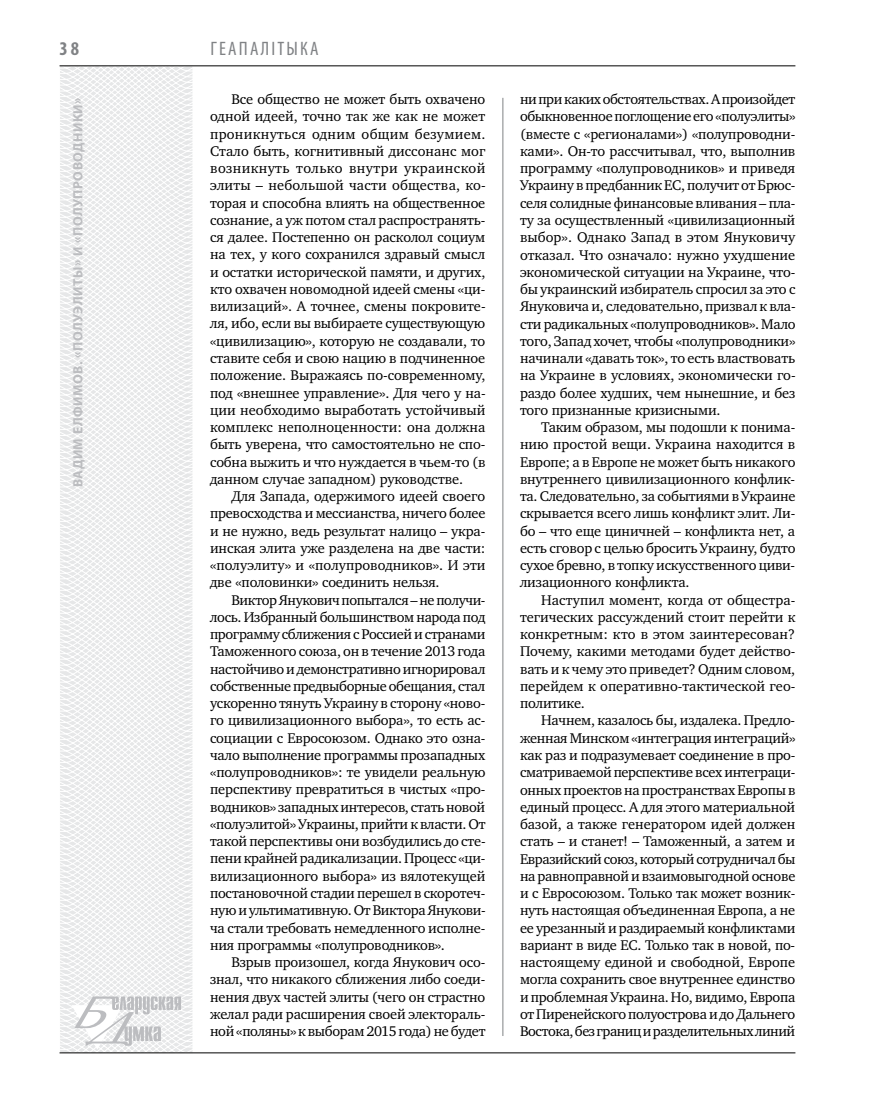
<style>
.page{position:relative;width:872px;height:1106px;background:#fff}
.page>*{position:absolute;margin:0;border:0;box-sizing:border-box;transform-origin:0 0}
.t1{font:condensed 19.5px "Myriad Pro";color:#808285}
.t2{font:700 condensed 19.5px "Myriad Pro";color:#808285}
.t3{font:14.4px/17.2px "Charter C";letter-spacing:-.01em;color:#000;text-align:justify}
.t4{font:700 13.5px "Myriad Pro";letter-spacing:.04em;color:#bcbdc0}
</style>
<div class="page">
<svg style="left:59px;top:65px;width:192px;height:989px"></svg>
<hr style="left:502px;top:98px;width:1px;height:938px;background:#808285">
<hr style="left:60px;top:1052px;width:735px;height:1px;background:#000">
<svg style="left:71px;top:996px;width:110px;height:53px"></svg>
<hr style="left:60px;top:65px;width:735px;height:1px;background:#000">
<h1 class="t2" style="left:60px;top:37px;width:21px">38</h1>
<p class="t4" style="left:69px;top:487px;width:391px;rotate:-90deg">Вадим ЕЛФИМОВ. «Полуэлиты» и «полупроводники»</p>
<h1 class="t1" style="left:210px;top:37px;width:20px">геапал</h1>
<h1 class="t1" style="left:271px;top:37px;width:39px">ітыка</h1>
<p class="t3" style="left:210px;top:91px;width:277px;text-indent:21px">Все общество не может быть охвачено одной идеей, точно так же как не может проникнуться одним общим безумием.<br>Стало быть, когнитивный диссонанс мог возникнуть только внутри украинской элиты – небольшой части общества, ко&shy;торая и способна влиять на общественное сознание, а уж потом стал распространять&shy;ся далее. Постепенно он расколол социум на тех, у кого сохранился здравый смысл и остатки исторической памяти, и других, кто охвачен новомодной идеей смены «ци&shy;вилизаций». А точнее, смены покровите&shy;ля, ибо, если вы выбираете существующую «цивилизацию», которую не создавали, то ставите себя и свою нацию в подчиненное положение. Выражаясь по-современному, под «внешнее управление». Для чего у на&shy;ции необходимо выработать устойчивый комплекс неполноценности: она должна быть уверена, что самостоятельно не спо&shy;собна выжить и что нуждается в чьем-то (в данном случае западном) руководстве.</p>
<p class="t3" style="left:210px;top:487px;width:277px;text-indent:21px">Для Запада, одержимого идеей своего превосходства и мессианства, ничего более и не нужно, ведь результат налицо – укра&shy;инская элита уже разделена на две части: «полуэлиту» и «полупроводников». И эти две «половинки» соединить нельзя.</p>
<p class="t3" style="left:210px;top:591px;width:277px;text-indent:21px">Виктор Янукович попытался – не получи&shy;лось. Избранный большинством народа под программу сближения с Россией и странами Таможенного союза, он в течение 2013 года настойчиво и демонстративно игнорировал собственные предвыборные обещания, стал ускоренно тянуть Украину в сторону «ново&shy;го цивилизационного выбора», то есть ас&shy;социации с Евросоюзом. Однако это озна&shy;чало выполнение программы прозападных «полупроводников»: те увидели реальную перспективу превратиться в чистых «про&shy;водников» западных интересов, стать новой «полуэлитой» Украины, прийти к власти. От такой перспективы они возбудились до сте&shy;пени крайней радикализации. Процесс «ци&shy;вилизационного выбора» из вялотекущей постановочной стадии перешел в скоротеч&shy;ную и ультимативную. От Виктора Янукови&shy;ча стали требовать немедленного исполне&shy;ния программы «полупроводников».</p>
<p class="t3" style="left:210px;top:953px;width:277px;text-indent:21px">Взрыв произошел, когда Янукович осо&shy;знал, что никакого сближения либо соеди&shy;нения двух частей элиты (чего он страстно желал ради расширения своей электораль&shy;ной «поляны» к выборам 2015 года) не будет</p>
<p class="t3" style="left:520px;top:91px;width:277px">ни при каких обстоятельствах. А произойдет обыкновенное поглощение его «полуэлиты» (вместе с «регионалами») «полупроводни&shy;ками». Он-то рассчитывал, что, выполнив программу «полупроводников» и приведя Украину в предбанник ЕС, получит от Брюс&shy;селя солидные финансовые вливания – пла&shy;ту за осуществленный «цивилизационный выбор». Однако Запад в этом Януковичу отказал. Что означало: нужно ухудшение экономической ситуации на Украине, что&shy;бы украинский избиратель спросил за это с Януковича и, следовательно, призвал к вла&shy;сти радикальных «полупроводников». Мало того, Запад хочет, чтобы «полупроводники» начинали «давать ток», то есть властвовать на Украине в условиях, экономически го&shy;раздо более худших, чем нынешние, и без того признанные кризисными.</p>
<p class="t3" style="left:520px;top:419px;width:277px;text-indent:21px">Таким образом, мы подошли к понима&shy;нию простой вещи. Украина находится в Европе; а в Европе не может быть никакого внутреннего цивилизационного конфлик&shy;та. Следовательно, за событиями в Украине скрывается всего лишь конфликт элит. Ли&shy;бо – что еще циничней – конфликта нет, а есть сговор с целью бросить Украину, будто сухое бревно, в топку искусственного циви&shy;лизационного конфликта.</p>
<p class="t3" style="left:520px;top:591px;width:277px;text-indent:21px">Наступил момент, когда от общестра&shy;тегических рассуждений стоит перейти к конкретным: кто в этом заинтересован?<br>Почему, какими методами будет действо&shy;вать и к чему это приведет? Одним словом, перейдем к оперативно-тактической гео&shy;политике.</p>
<p class="t3" style="left:520px;top:712px;width:277px;text-indent:21px">Начнем, казалось бы, издалека. Предло&shy;женная Минском «интеграция интеграций» как раз и подразумевает соединение в про&shy;сматриваемой перспективе всех интеграци&shy;онных проектов на пространствах Европы в единый процесс. А для этого материальной базой, а также генератором идей должен стать – и станет! – Таможенный, а затем и Евразийский союз, который сотрудничал бы на равноправной и взаимовыгодной основе и с Евросоюзом. Только так может возник&shy;нуть настоящая объединенная Европа, а не ее урезанный и раздираемый конфликтами вариант в виде ЕС. Только так в новой, по&shy;настоящему единой и свободной, Европе могла сохранить свое внутреннее единство и проблемная Украина. Но, видимо, Европа от Пиренейского полуострова и до Дальнего Востока, без границ и разделительных линий</p>
</div>
